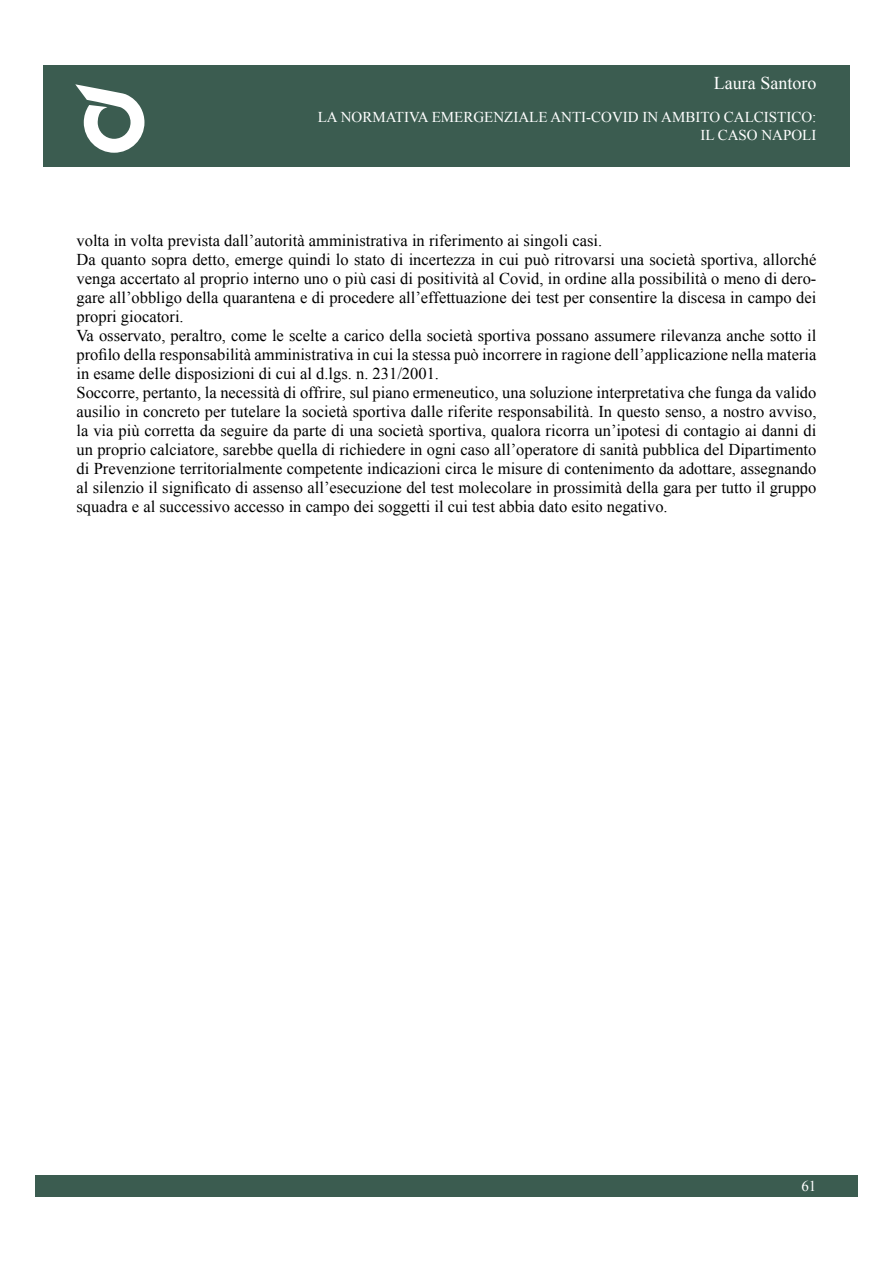
<style>
.page{position:relative;width:893px;height:1263px;background:#fff}
.page>*{position:absolute;margin:0;border:0;box-sizing:border-box;transform-origin:0 0}
.t1{font:18px "Times New Roman";color:#fff}
.t2{font:16.5px/18.9px "Times New Roman";color:#000}
.t3{font:15px/18px "Times New Roman";color:#fff;text-align:right}
</style>
<div class="page">
<div style="left:43px;top:65px;width:807px;height:102px;background:#3b5c50"></div>
<div style="left:35px;top:1175px;width:823px;height:22px;background:#3b5c50"></div>
<svg style="left:75px;top:84px;width:69px;height:69px"></svg>
<p class="t1" style="left:714px;top:71px;width:104px">Laura Santoro</p>
<p class="t3" style="left:318px;top:108px;width:500px">LA NORMATIVA EMERGENZIALE ANTI-COVID IN AMBITO CALCISTICO:<br>IL CASO NAPOLI</p>
<p class="t2" style="left:77px;top:231px;width:741px">volta in volta prevista dall’autorità amministrativa in riferimento ai singoli casi.<br>Da quanto sopra detto, emerge quindi lo stato di incertezza in cui può ritrovarsi una società sportiva, allorché venga accertato al proprio interno uno o più casi di positività al Covid, in ordine alla possibilità o meno di dero&shy;gare all’obbligo della quarantena e di procedere all’effettuazione dei test per consentire la discesa in campo dei propri giocatori.<br>Va osservato, peraltro, come le scelte a carico della società sportiva possano assumere rilevanza anche sotto il profilo della responsabilità amministrativa in cui la stessa può incorrere in ragione dell’applicazione nella materia in esame delle disposizioni di cui al d.lgs. n. 231/2001.<br>Soccorre, pertanto, la necessità di offrire, sul piano ermeneutico, una soluzione interpretativa che funga da valido ausilio in concreto per tutelare la società sportiva dalle riferite responsabilità. In questo senso, a nostro avviso, la via più corretta da seguire da parte di una società sportiva, qualora ricorra un’ipotesi di contagio ai danni di un proprio calciatore, sarebbe quella di richiedere in ogni caso all’operatore di sanità pubblica del Dipartimento di Prevenzione territorialmente competente indicazioni circa le misure di contenimento da adottare, assegnando al silenzio il significato di assenso all’esecuzione del test molecolare in prossimità della gara per tutto il gruppo squadra e al successivo accesso in campo dei soggetti il cui test abbia dato esito negativo.</p>
<p class="t3" style="left:801px;top:1177px;width:16px">61</p>
</div>
